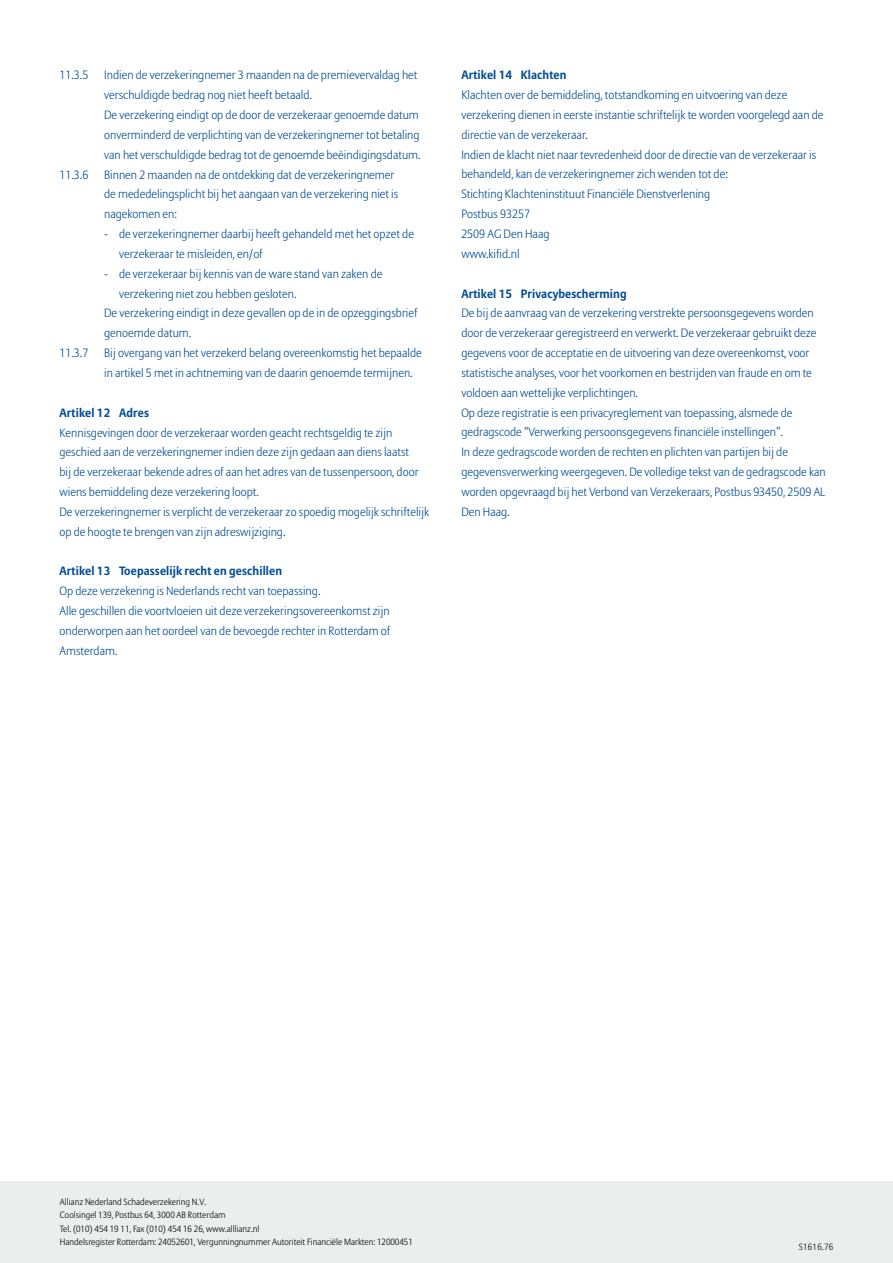
<style>
.page{position:relative;width:893px;height:1263px;background:#fff}
.page>*{position:absolute;margin:0;border:0;box-sizing:border-box;transform-origin:0 0}
.t1{font:300 12px/19.8px "Allianz Sans";color:#004c93}
.t2{font:700 12px "Allianz Sans";letter-spacing:.01em;color:#004c93}
.t3{font:300 9px/13.5px "Allianz Sans";color:#000}
</style>
<div class="page">
<div style="left:0;top:1181px;width:893px;height:82px;background:#eceded"></div>
<p class="t1" style="left:60px;top:65px;width:30px">11.3.5</p>
<p class="t1" style="left:104px;top:65px;width:318px">Indien de verzekeringnemer 3 maanden na de premievervaldag het verschuldigde bedrag nog niet heeft betaald.<br>De verzekering eindigt op de door de verzekeraar genoemde datum onverminderd de verplichting van de verzekeringnemer tot betaling van het verschuldigde bedrag tot de genoemde beëindigingsdatum.</p>
<p class="t1" style="left:60px;top:164px;width:30px">11.3.6</p>
<p class="t1" style="left:104px;top:164px;width:296px">Binnen 2 maanden na de ontdekking dat de verzekeringnemer de mededelingsplicht bij het aangaan van de verzekering niet is nagekomen en:</p>
<p class="t1" style="left:119px;top:224px;width:296px;text-indent:-15px">- de verzekeringnemer daarbij heeft gehandeld met het opzet de verzekeraar te misleiden, en/of</p>
<p class="t1" style="left:104px;top:264px;width:280px">- de verzekeraar bij kennis van de ware stand van zaken de</p>
<p class="t1" style="left:119px;top:283px;width:179px">verzekering niet zou hebben gesloten.</p>
<p class="t1" style="left:104px;top:303px;width:315px">De verzekering eindigt in deze gevallen op de in de opzeggingsbrief</p>
<p class="t1" style="left:104px;top:323px;width:89px">genoemde datum.</p>
<p class="t1" style="left:60px;top:343px;width:30px">11.3.7</p>
<p class="t1" style="left:104px;top:343px;width:319px">Bij overgang van het verzekerd belang overeenkomstig het bepaalde in artikel 5 met in achtneming van de daarin genoemde termijnen.</p>
<p class="t2" style="left:60px;top:405px;width:91px">Artikel 12 Adres</p>
<p class="t1" style="left:60px;top:422px;width:371px">Kennisgevingen door de verzekeraar worden geacht rechtsgeldig te zijn geschied aan de verzekeringnemer indien deze zijn gedaan aan diens laatst<br>bij de verzekeraar bekende adres of aan het adres van de tussenpersoon, door wiens bemiddeling deze verzekering loopt.<br>De verzekeringnemer is verplicht de verzekeraar zo spoedig mogelijk schriftelijk op de hoogte te brengen van zijn adreswijziging.</p>
<p class="t2" style="left:60px;top:564px;width:224px">Artikel 13 Toepasselijk recht en geschillen</p>
<p class="t1" style="left:60px;top:581px;width:332px">Op deze verzekering is Nederlands recht van toepassing.<br>Alle geschillen die voortvloeien uit deze verzekeringsovereenkomst zijn onderworpen aan het oordeel van de bevoegde rechter in Rotterdam of Amsterdam.</p>
<p class="t2" style="left:461px;top:68px;width:107px">Artikel 14 Klachten</p>
<p class="t1" style="left:461px;top:85px;width:364px">Klachten over de bemiddeling, totstandkoming en uitvoering van deze verzekering dienen in eerste instantie schriftelijk te worden voorgelegd aan de directie van de verzekeraar.<br>Indien de klacht niet naar tevredenheid door de directie van de verzekeraar is behandeld, kan de verzekeringnemer zich wenden tot de:<br>Stichting Klachteninstituut Financiële Dienstverlening<br>Postbus 93257<br>2509 AG Den Haag<br>www.kifid.nl</p>
<p class="t2" style="left:461px;top:286px;width:167px">Artikel 15 Privacybescherming</p>
<p class="t1" style="left:461px;top:303px;width:366px">De bij de aanvraag van de verzekering verstrekte persoonsgegevens worden door de verzekeraar geregistreerd en verwerkt. De verzekeraar gebruikt deze gegevens voor de acceptatie en de uitvoering van deze overeenkomst, voor statistische analyses, voor het voorkomen en bestrijden van fraude en om te voldoen aan wettelijke verplichtingen.<br>Op deze registratie is een privacyreglement van toepassing, alsmede de gedragscode “Verwerking persoonsgegevens financiële instellingen”.<br>In deze gedragscode worden de rechten en plichten van partijen bij de gegevensverwerking weergegeven. De volledige tekst van de gedragscode kan worden opgevraagd bij het Verbond van Verzekeraars, Postbus 93450, 2509 AL Den Haag.</p>
<p class="t3" style="left:60px;top:1195px;width:354px">Allianz Nederland Schadeverzekering N.V.<br>Coolsingel 139, Postbus 64, 3000 AB Rotterdam<br>Tel. (010) 454 19 11, Fax (010) 454 16 26, www.alllianz.nl<br>Handelsregister Rotterdam: 24052601, Vergunningnummer Autoriteit Financiële Markten: 12000451</p>
<p class="t3" style="left:799px;top:1240px;width:36px">S1616.76</p>
</div>
